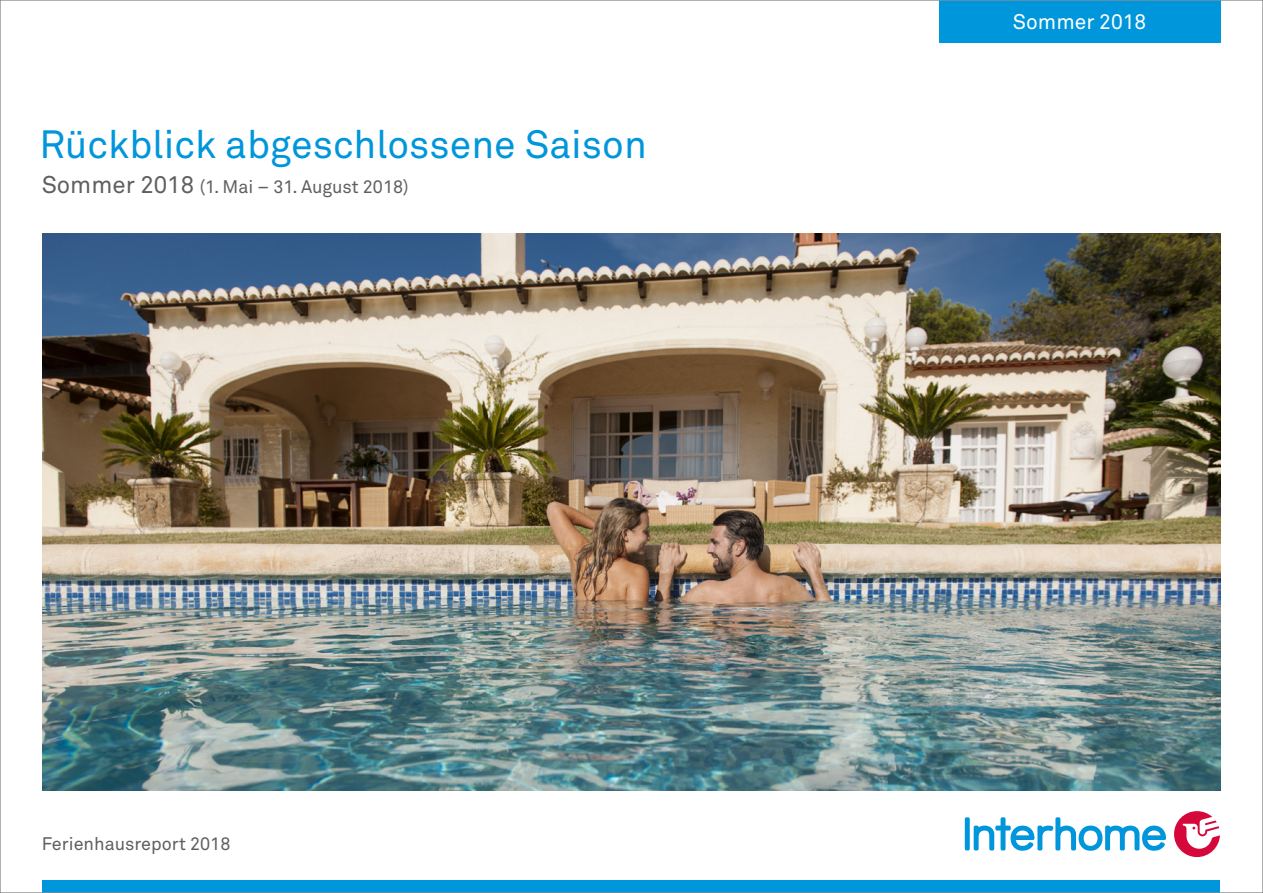
<style>
.page{position:relative;width:1263px;height:893px;background:#fff}
.page>*{position:absolute;margin:0;border:0;box-sizing:border-box;transform-origin:0 0}
.t1{font:39px "Akkurat Pro";color:#0096db}
.t2{font:21px "Akkurat Pro";color:#fff}
.t3{font:18px "Akkurat Pro";color:#5f5f62}
.s1{font-size:24px}
</style>
<div class="page">
<div style="left:43px;top:880px;width:1177px;height:13px;background:#0096db"></div>
<div style="left:965px;top:817px;width:5px;height:33px;background:#0096db;border-radius:2px"></div>
<svg style="left:974px;top:817px;width:192px;height:34px"></svg>
<svg style="left:1174px;top:811px;width:46px;height:46px"></svg>
<div style="left:939px;top:0;width:281px;height:43px;background:#0096db"></div>
<img style="left:43px;top:234px;width:1177px;height:557px">
<h1 class="t1" style="left:39px;top:122px;width:609px">Rückblick abgeschlossene Saison</h1>
<p class="t3" style="left:42px;top:176px;width:368px"><span class="s1">Sommer 2018</span> (1. Mai – 31. August 2018)</p>
<p class="t3" style="left:42px;top:834px;width:190px">Ferienhausreport 2018</p>
<p class="t2" style="left:1013px;top:10px;width:135px">Sommer 2018</p>
</div>
